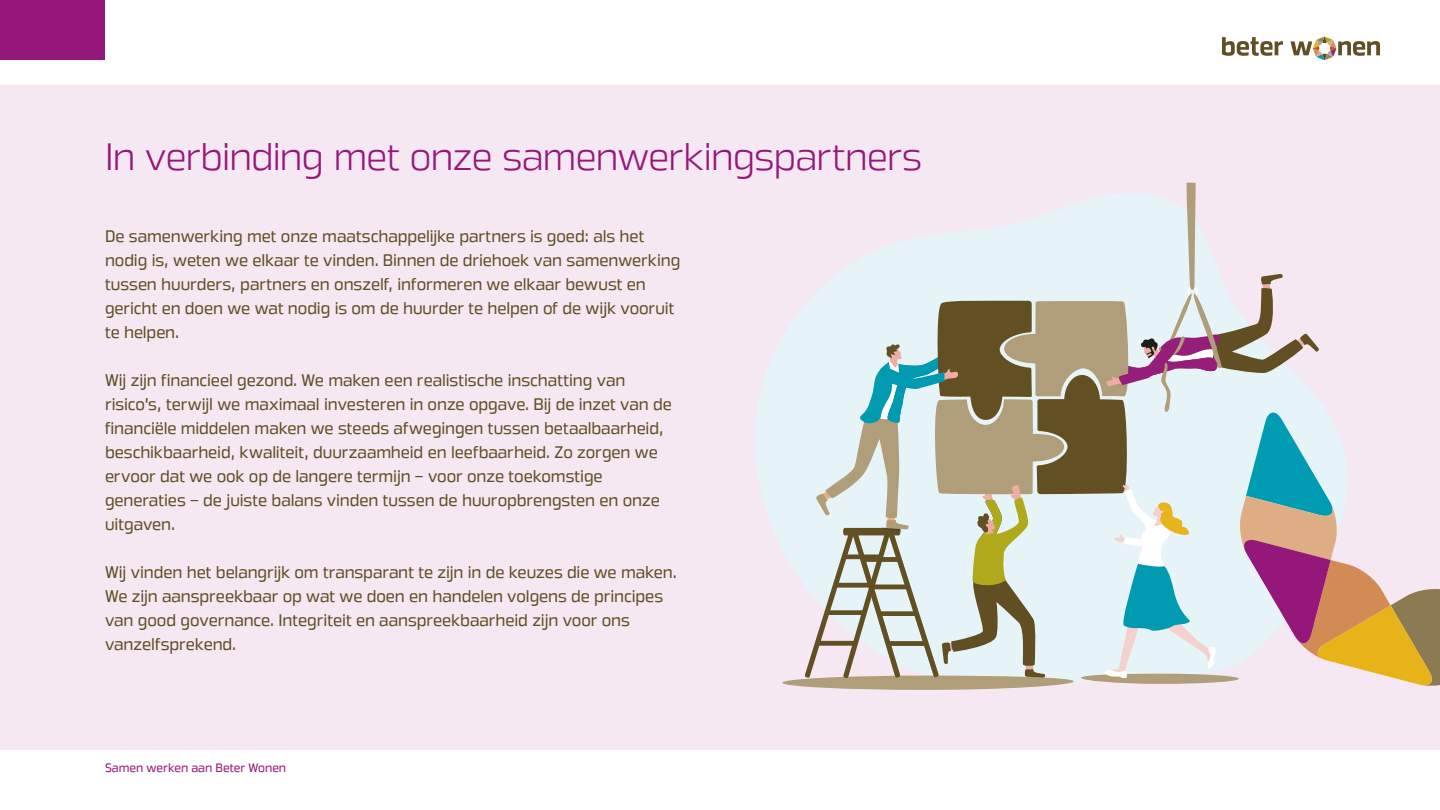
<style>
.page{position:relative;width:1440px;height:810px;background:#fff}
.page>*{position:absolute;margin:0;border:0;box-sizing:border-box;transform-origin:0 0}
.Titel_scherm{font:37.5px "Great Escape Lt";letter-spacing:-.015em;color:#96177a}
.Body_scherm{font:16.5px/24px "Great Escape Bk";letter-spacing:-.005em;color:#614f24}
.t1{font:12px "Great Escape Bk";letter-spacing:-.005em;color:#96177a}
</style>
<div class="page">
<svg style="left:1222px;top:37px;width:61px;height:19px"></svg>
<svg style="left:1290px;top:37px;width:90px;height:23px"></svg>
<div style="left:0;top:0;width:105px;height:60px;background:#96177a"></div>
<div style="left:0;top:86px;width:1440px;height:664px;background:#f5e8f2"></div>
<svg style="left:755px;top:339px;width:27px;height:209px;fill:#e6f4f7"></svg>
<svg style="left:782px;top:183px;width:658px;height:507px"></svg>
<p class="Titel_scherm" style="left:105px;top:134px;width:819px">In verbinding met onze samenwerkingspartners</p>
<p class="Body_scherm" style="left:105px;top:224px;width:577px">De samenwerking met onze maatschappelijke partners is goed: als het nodig is, weten we elkaar te vinden. Binnen de driehoek van samenwerking tussen huurders, partners en onszelf, informeren we elkaar bewust en gericht en doen we wat nodig is om de huurder te helpen of de wijk vooruit te helpen.</p>
<p class="Body_scherm" style="left:105px;top:368px;width:569px">Wij zijn financieel gezond. We maken een realistische inschatting van risico’s, terwijl we maximaal investeren in onze opgave. Bij de inzet van de financiële middelen maken we steeds afwegingen tussen betaalbaarheid, beschikbaarheid, kwaliteit, duurzaamheid en leefbaarheid. Zo zorgen we ervoor dat we ook op de langere termijn – voor onze toekomstige generaties – de juiste balans vinden tussen de huuropbrengsten en onze uitgaven.</p>
<p class="Body_scherm" style="left:105px;top:560px;width:573px">Wij vinden het belangrijk om transparant te zijn in de keuzes die we maken.<br>We zijn aanspreekbaar op wat we doen en handelen volgens de principes van good governance. Integriteit en aanspreekbaarheid zijn voor ons vanzelfsprekend.</p>
<p class="t1" style="left:105px;top:761px;width:183px">Samen werken aan Beter Wonen</p>
</div>
